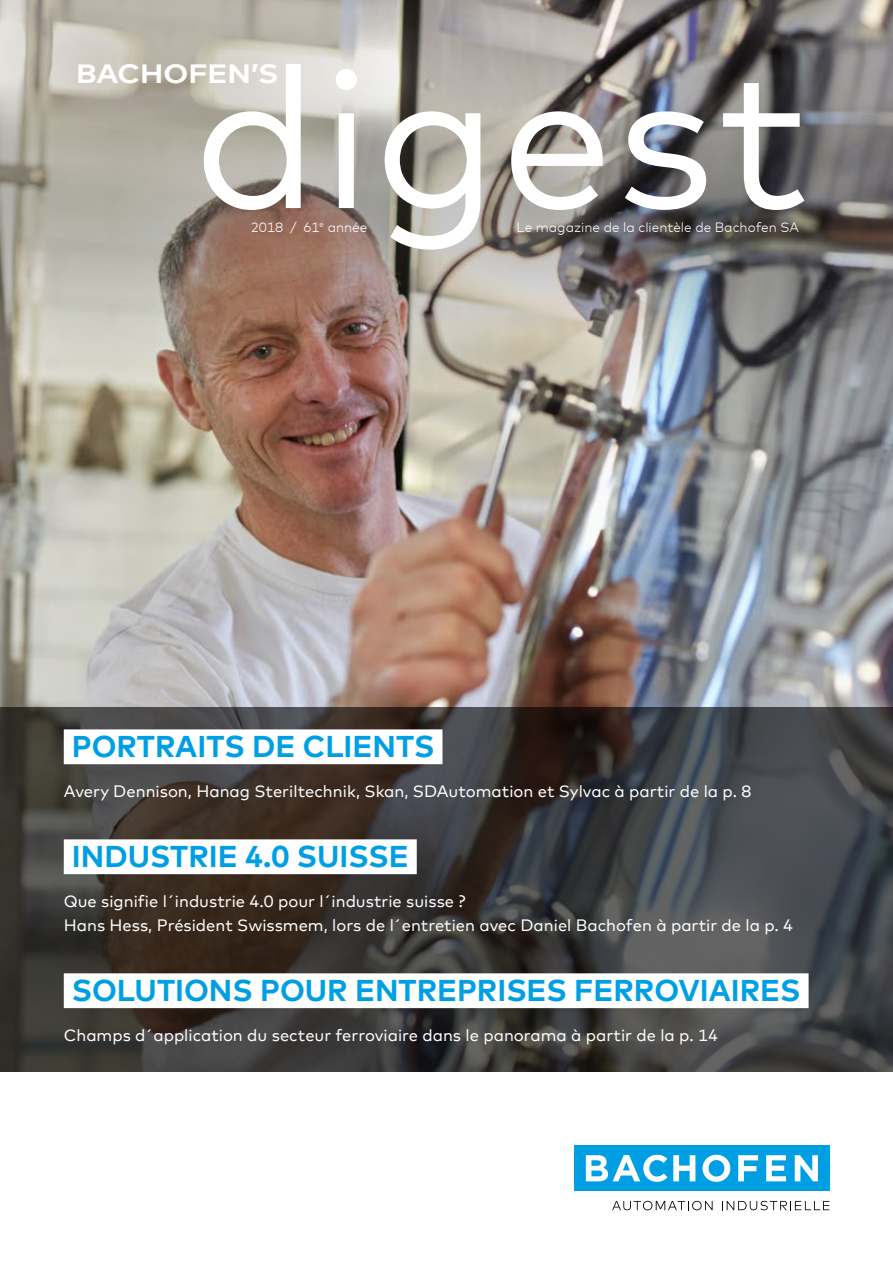
<style>
.page{position:relative;width:893px;height:1263px;background:#fff}
.page>*{position:absolute;margin:0;border:0;box-sizing:border-box;transform-origin:0 0}
.t1{font:200.25px "Mark Offc Pro";letter-spacing:.015em;color:#fff}
.t2{font:700 30px "Mark Offc Pro";color:#009fe3}
.t3{font:700 26.4px "Mark Offc Pro";color:#fff;scale:1.14 1}
.t4{font:16.5px/24px "Mark Offc Pro";color:#fff}
.t5{font:300 13.5px "Mark Offc Pro";color:#fff}
</style>
<div class="page">
<img style="left:0;top:0;width:893px;height:707px">
<svg style="left:0;top:707px;width:893px;height:364px;background:#3e3c3b"></svg>
<div style="left:64px;top:729px;width:378px;height:35px;background:#fff"></div>
<div style="left:64px;top:839px;width:353px;height:35px;background:#fff"></div>
<div style="left:64px;top:973px;width:745px;height:35px;background:#fff"></div>
<svg style="left:612px;top:1201px;width:101px;height:9px"></svg>
<svg style="left:722px;top:1201px;width:107px;height:9px"></svg>
<div style="left:574px;top:1145px;width:255px;height:46px;background:#009fe3"></div>
<svg style="left:586px;top:1155px;width:232px;height:27px"></svg>
<h3 class="t3" style="left:76px;top:53px;width:179px">BACHOFEN’S</h3>
<h1 class="t1" style="left:193px;top:-13px;width:616px">digest</h1>
<p class="t5" style="left:251px;top:217px;width:118px">2018 / 61<sup>e</sup> année</p>
<p class="t5" style="left:517px;top:217px;width:284px">Le magazine de la clientèle de Bachofen SA</p>
<h2 class="t2" style="left:72px;top:724px;width:364px">PORTRAITS DE CLIENTS</h2>
<p class="t4" style="left:64px;top:778px;width:689px">Avery Dennison, Hanag Steriltechnik, Skan, SDAutomation et Sylvac à partir de la p. 8</p>
<h2 class="t2" style="left:72px;top:834px;width:338px">INDUSTRIE 4.0 SUISSE</h2>
<p class="t4" style="left:64px;top:888px;width:731px">Que signifie l´industrie 4.0 pour l´industrie suisse ?<br>Hans Hess, Président Swissmem, lors de l´entretien avec Daniel Bachofen à partir de la p. 4</p>
<h2 class="t2" style="left:72px;top:968px;width:730px">SOLUTIONS POUR ENTREPRISES FERROVIAIRES</h2>
<p class="t4" style="left:64px;top:1022px;width:656px">Champs d´application du secteur ferroviaire dans le panorama à partir de la p. 14</p>
</div>
